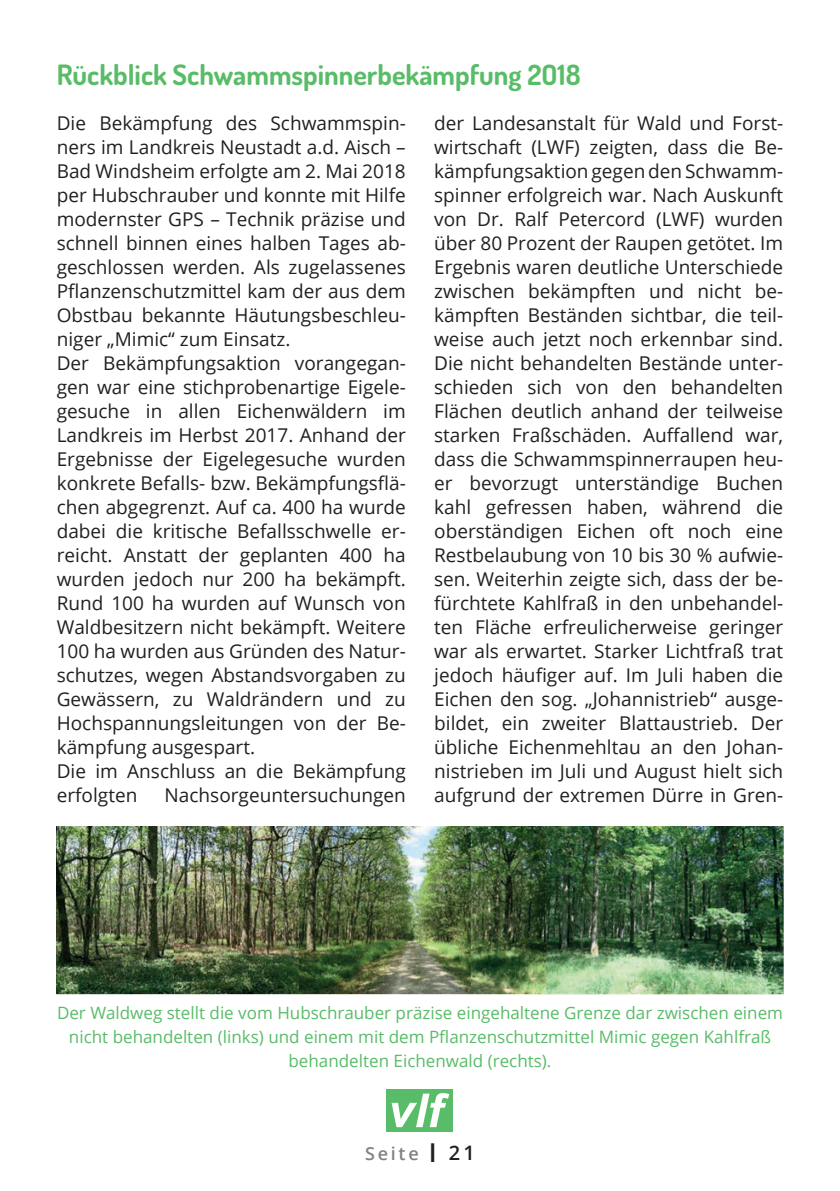
<style>
.page{position:relative;width:840px;height:1191px;background:#fff}
.page>*{position:absolute;margin:0;border:0;box-sizing:border-box;transform-origin:0 0}
.t1{font:700 28px "Dosis";color:#59bc68}
.t2{font:19px/24px "Open Sans";color:#231f20}
.t3{font:600 18px "Open Sans";letter-spacing:.15em;color:#808285}
.t4{font:17px/24px "Open Sans";color:#59bc68;text-align:center}
.s1{font-size:26px;color:#231f20}
.s2{font-size:20px;color:#231f20}
</style>
<div class="page">
<div style="left:386px;top:1089px;width:67px;height:42px;background:#59bc68"></div>
<svg style="left:391px;top:1093px;width:58px;height:34px"></svg>
<img style="left:57px;top:826px;width:725px;height:168px">
<h1 class="t1" style="left:57px;top:57px;width:525px">Rückblick Schwammspinnerbekämpfung 2O18</h1>
<p class="t2" style="left:57px;top:111px;width:350px">Die Bekämpfung des Schwammspin&shy;ners im Landkreis Neustadt a.d. Aisch – Bad Windsheim erfolgte am 2. Mai 2018 per Hubschrauber und konnte mit Hilfe modernster GPS – Technik präzise und schnell binnen eines halben Tages ab&shy;geschlossen werden. Als zugelassenes Pflanzenschutzmittel kam der aus dem Obstbau bekannte Häutungsbeschleu&shy;niger „Mimic“ zum Einsatz.<br>Der Bekämpfungsaktion vorangegan&shy;gen war eine stichprobenartige Eigele&shy;gesuche in allen Eichenwäldern im Landkreis im Herbst 2017. Anhand der Ergebnisse der Eigelegesuche wurden konkrete Befalls- bzw. Bekämpfungsflä&shy;chen abgegrenzt. Auf ca. 400 ha wurde dabei die kritische Befallsschwelle er&shy;reicht. Anstatt der geplanten 400 ha wurden jedoch nur 200 ha bekämpft.<br>Rund 100 ha wurden auf Wunsch von Waldbesitzern nicht bekämpft. Weitere 100 ha wurden aus Gründen des Natur&shy;schutzes, wegen Abstandsvorgaben zu Gewässern, zu Waldrändern und zu Hochspannungsleitungen von der Be&shy;kämpfung ausgespart.<br>Die im Anschluss an die Bekämpfung erfolgten</p>
<p class="t2" style="left:434px;top:111px;width:350px;text-align:justify">der Landesanstalt für Wald und Forst&shy;wirtschaft (LWF) zeigten, dass die Be&shy;kämpfungsaktion gegen den Schwamm&shy;spinner erfolgreich war. Nach Auskunft von Dr. Ralf Petercord (LWF) wurden über 80 Prozent der Raupen getötet. Im Ergebnis waren deutliche Unterschiede zwischen bekämpften und nicht be&shy;kämpften Beständen sichtbar, die teil&shy;weise auch jetzt noch erkennbar sind.<br>Die nicht behandelten Bestände unter&shy;schieden sich von den behandelten Flächen deutlich anhand der teilweise starken Fraßschäden. Auffallend war, dass die Schwammspinnerraupen heu&shy;er bevorzugt unterständige Buchen kahl gefressen haben, während die oberständigen Eichen oft noch eine Restbelaubung von 10 bis 30 % aufwie&shy;sen. Weiterhin zeigte sich, dass der be&shy;fürchtete Kahlfraß in den unbehandel&shy;ten Fläche erfreulicherweise geringer war als erwartet. Starker Lichtfraß trat jedoch häufiger auf. Im Juli haben die Eichen den sog. „Johannistrieb“ ausge&shy;bildet, ein zweiter Blattaustrieb. Der übliche Eichenmehltau an den Johan&shy;nistrieben im Juli und August hielt sich aufgrund der extremen Dürre in Gren-</p>
<p class="t2" style="left:164px;top:783px;width:242px">Nachsorgeuntersuchungen</p>
<p class="t4" style="left:57px;top:1000px;width:727px">Der Waldweg stellt die vom Hubschrauber präzise eingehaltene Grenze dar zwischen einem nicht behandelten (links) und einem mit dem Pflanzenschutzmittel Mimic gegen Kahlfraß behandelten Eichenwald (rechts).</p>
<p class="t3" style="left:365px;top:1140px;width:111px">Seite <span class="s1">I</span> <span class="s2">21</span></p>
</div>
